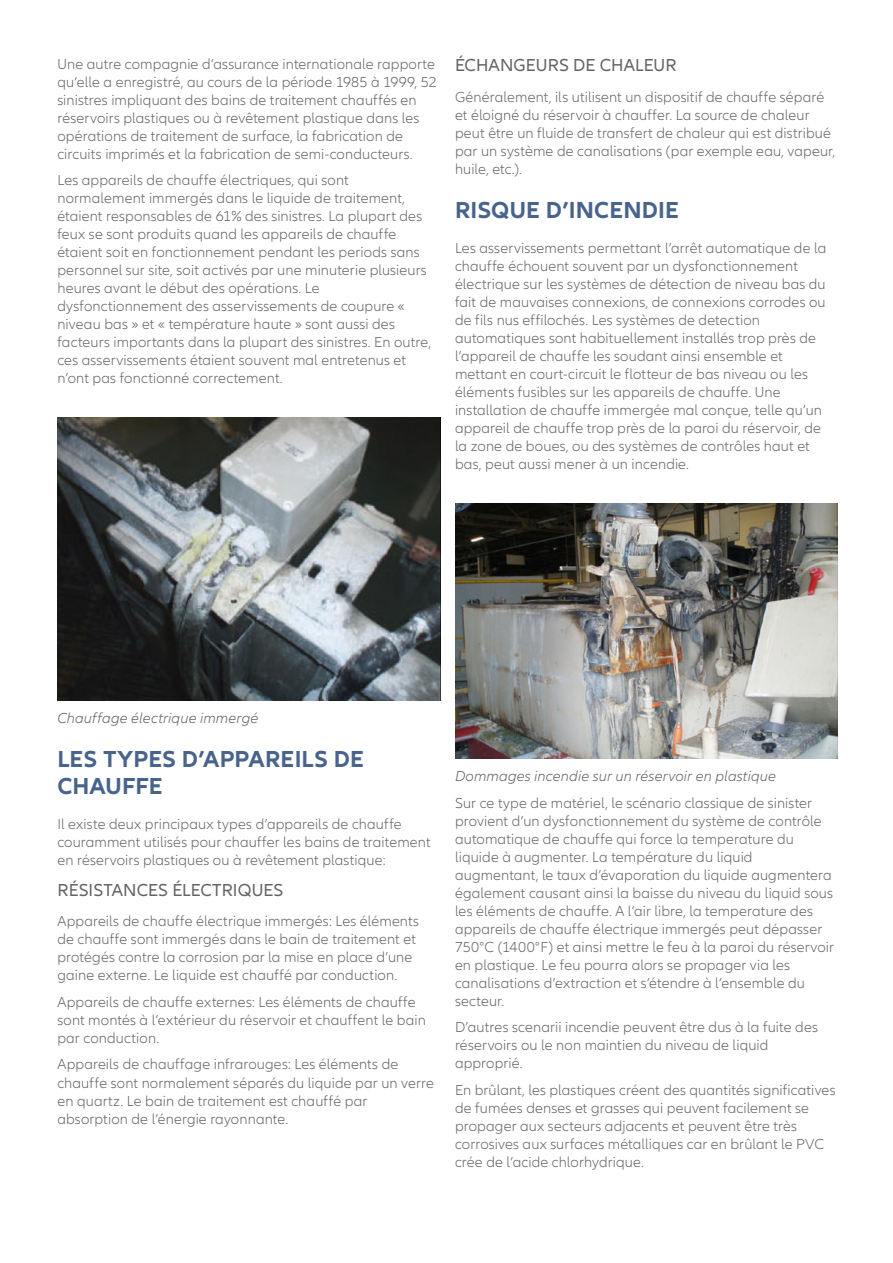
<style>
.page{position:relative;width:893px;height:1263px;background:#fff}
.page>*{position:absolute;margin:0;border:0;box-sizing:border-box;transform-origin:0 0}
.t1{font:700 24px/27px "Allianz Neo";letter-spacing:.01em;color:#49648c}
.t2{font:18px "Allianz Neo";letter-spacing:.005em;color:#636466}
.t3{font:300 15px/18px "Allianz Neo";letter-spacing:.01em;color:#636466}
.t4{font:italic 300 15px "Allianz Neo";letter-spacing:.01em;color:#636466}
</style>
<div class="page">
<img style="left:455px;top:503px;width:383px;height:256px">
<img style="left:57px;top:418px;width:383px;height:282px">
<p class="t3" style="left:57px;top:55px;width:381px">Une autre compagnie d’assurance internationale rapporte qu’elle a enregistré, au cours de la période 1985 à 1999, 52 sinistres impliquant des bains de traitement chauffés en réservoirs plastiques ou à revêtement plastique dans les opérations de traitement de surface, la fabrication de circuits imprimés et la fabrication de semi-conducteurs.</p>
<p class="t3" style="left:57px;top:172px;width:375px">Les appareils de chauffe électriques, qui sont normalement immergés dans le liquide de traitement, étaient responsables de 61% des sinistres. La plupart des feux se sont produits quand les appareils de chauffe étaient soit en fonctionnement pendant les periods sans personnel sur site, soit activés par une minuterie plusieurs heures avant le début des opérations. Le dysfonctionnement des asservissements de coupure « niveau bas » et « température haute » sont aussi des facteurs importants dans la plupart des sinistres. En outre, ces asservissements étaient souvent mal entretenus et n’ont pas fonctionné correctement.</p>
<p class="t2" style="left:455px;top:55px;width:223px">ÉCHANGEURS DE CHALEUR</p>
<p class="t3" style="left:455px;top:88px;width:382px">Généralement, ils utilisent un dispositif de chauffe séparé et éloigné du réservoir à chauffer. La source de chaleur peut être un fluide de transfert de chaleur qui est distribué par un système de canalisations (par exemple eau, vapeur, huile, etc.).</p>
<h1 class="t1" style="left:455px;top:197px;width:225px">RISQUE D’INCENDIE</h1>
<p class="t3" style="left:455px;top:239px;width:373px">Les asservissements permettant l’arrêt automatique de la chauffe échouent souvent par un dysfonctionnement électrique sur les systèmes de détection de niveau bas du fait de mauvaises connexions, de connexions corrodes ou de fils nus effilochés. Les systèmes de detection automatiques sont habituellement installés trop près de l’appareil de chauffe les soudant ainsi ensemble et mettant en court-circuit le flotteur de bas niveau ou les éléments fusibles sur les appareils de chauffe. Une installation de chauffe immergée mal conçue, telle qu’un appareil de chauffe trop près de la paroi du réservoir, de la zone de boues, ou des systèmes de contrôles haut et bas, peut aussi mener à un incendie.</p>
<p class="t4" style="left:57px;top:709px;width:202px">Chauffage électrique immergé</p>
<h1 class="t1" style="left:57px;top:746px;width:308px">LES TYPES D’APPAREILS DE<br>CHAUFFE</h1>
<p class="t3" style="left:57px;top:815px;width:375px">Il existe deux principaux types d’appareils de chauffe couramment utilisés pour chauffer les bains de traitement en réservoirs plastiques ou à revêtement plastique:</p>
<p class="t2" style="left:57px;top:879px;width:228px">RÉSISTANCES ÉLECTRIQUES</p>
<p class="t3" style="left:57px;top:913px;width:363px">Appareils de chauffe électrique immergés: Les éléments de chauffe sont immergés dans le bain de traitement et protégés contre la corrosion par la mise en place d’une gaine externe. Le liquide est chauffé par conduction.</p>
<p class="t3" style="left:57px;top:993px;width:370px">Appareils de chauffe externes: Les éléments de chauffe sont montés à l’extérieur du réservoir et chauffent le bain par conduction.</p>
<p class="t3" style="left:57px;top:1056px;width:378px">Appareils de chauffage infrarouges: Les éléments de chauffe sont normalement séparés du liquide par un verre en quartz. Le bain de traitement est chauffé par absorption de l’énergie rayonnante.</p>
<p class="t4" style="left:455px;top:768px;width:322px">Dommages incendie sur un réservoir en plastique</p>
<p class="t3" style="left:455px;top:794px;width:381px">Sur ce type de matériel, le scénario classique de sinister provient d’un dysfonctionnement du système de contrôle automatique de chauffe qui force la temperature du liquide à augmenter. La température du liquid augmentant, le taux d’évaporation du liquide augmentera également causant ainsi la baisse du niveau du liquid sous les éléments de chauffe. A l’air libre, la temperature des appareils de chauffe électrique immergés peut dépasser 750°C (1400°F) et ainsi mettre le feu à la paroi du réservoir en plastique. Le feu pourra alors se propager via les canalisations d’extraction et s’étendre à l’ensemble du secteur.</p>
<p class="t3" style="left:455px;top:1019px;width:365px">D’autres scenarii incendie peuvent être dus à la fuite des réservoirs ou le non maintien du niveau de liquid approprié.</p>
<p class="t3" style="left:455px;top:1081px;width:382px">En brûlant, les plastiques créent des quantités significatives de fumées denses et grasses qui peuvent facilement se propager aux secteurs adjacents et peuvent être très corrosives aux surfaces métalliques car en brûlant le PVC crée de l’acide chlorhydrique.</p>
</div>
